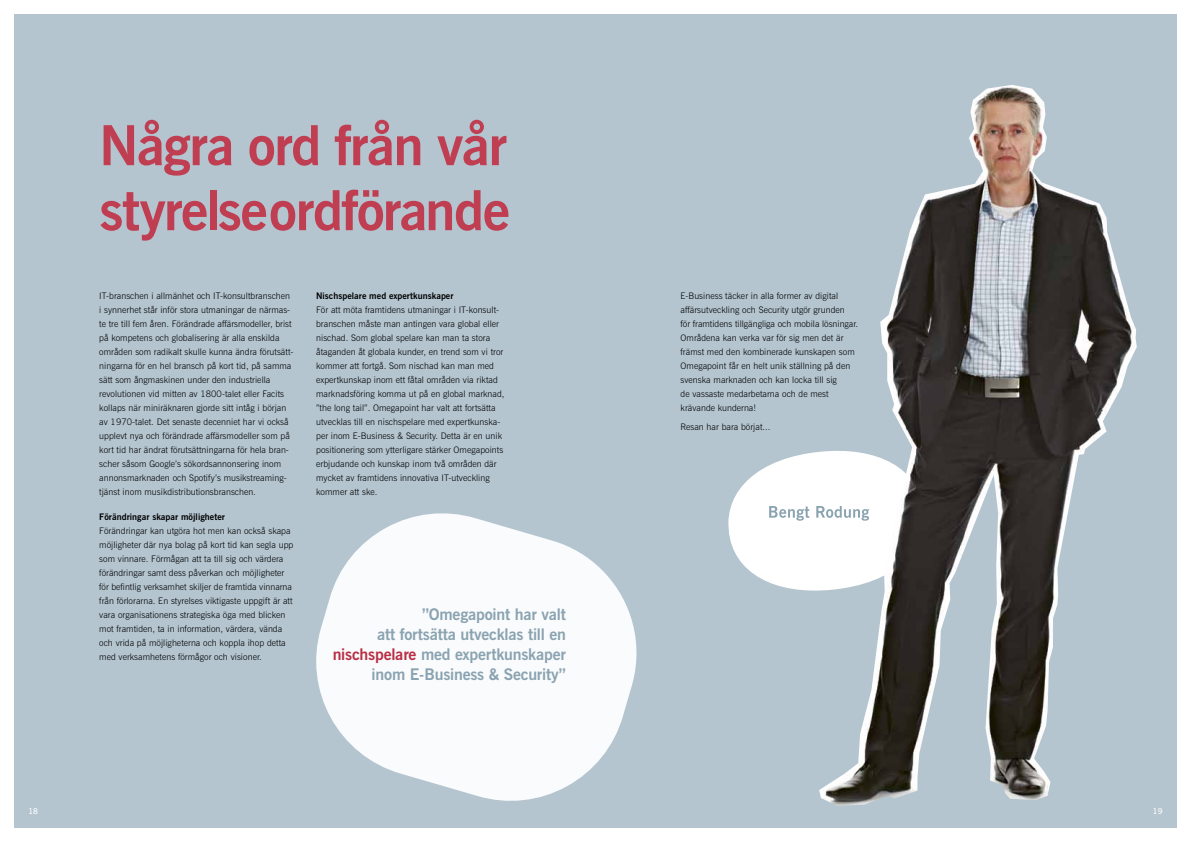
<style>
.page{position:relative;width:1191px;height:842px;background:#fff}
.page>*{position:absolute;margin:0;border:0;box-sizing:border-box;transform-origin:0 0}
.t1{font:700 55px/65px "News Gothic BT";letter-spacing:-.03em;color:#c03e51}
.t2{font:700 16px/20px "News Gothic BT";letter-spacing:-.01em;color:#8aa3b1;text-align:right}
.t3{font:300 9px/14px "News Gothic BT";letter-spacing:.005em;color:#000}
.t4{font:700 9px "News Gothic BT";letter-spacing:.005em;color:#000}
.t5{font:600 8px "News Gothic BT";color:#fff}
.s1{color:#ba2e46}
</style>
<div class="page">
<div style="left:609px;top:14px;width:567px;height:814px;background:#b4c5d0"></div>
<img style="left:819px;top:85px;width:317px;height:721px">
<svg style="left:728px;top:442px;width:203px;height:158px"></svg>
<div style="left:14px;top:14px;width:622px;height:814px;background:#b4c5d0"></div>
<svg style="left:316px;top:513px;width:321px;height:288px;fill:#fafbfc"></svg>
<p class="t5" style="left:28px;top:806px;width:11px">18</p>
<h1 class="t1" style="left:99px;top:113px;width:412px">N ågra ord från vår styrelseordförande</h1>
<p class="t3" style="left:99px;top:289px;width:196px">IT-branschen i allmänhet och IT-konsultbranschen i synnerhet står inför stora utmaningar de närmas&shy;te tre till fem åren. Förändrade affärsmodeller, brist på kompetens och globalisering är alla enskilda områden som radikalt skulle kunna ändra förutsätt&shy;ningarna för en hel bransch på kort tid, på samma sätt som ångmaskinen under den industriella revolutionen vid mitten av 1800-talet eller Facits kollaps när miniräknaren gjorde sitt intåg i början av 1970-talet. Det senaste decenniet har vi också upplevt nya och förändrade affärsmodeller som på kort tid har ändrat förutsättningarna för hela bran&shy;scher såsom Google’s sökordsannonsering inom annonsmarknaden och Spotify’s musikstreaming&shy;tjänst inom musikdistributionsbranschen.</p>
<p class="t4" style="left:99px;top:511px;width:127px">Förändringar skapar möjligheter</p>
<p class="t3" style="left:99px;top:523px;width:196px">Förändringar kan utgöra hot men kan också skapa möjligheter där nya bolag på kort tid kan segla upp som vinnare. Förmågan att ta till sig och värdera förändringar samt dess påverkan och möjligheter för befintlig verksamhet skiljer de framtida vinnarna från förlorarna. En styrelses viktigaste uppgift är att vara organisationens strategiska öga med blicken mot framtiden, ta in information, värdera, vända och vrida på möjligheterna och koppla ihop detta med verksamhetens förmågor och visioner.</p>
<p class="t4" style="left:316px;top:291px;width:139px">N ischspelare med expertkunskaper</p>
<p class="t3" style="left:316px;top:303px;width:190px">För att möta framtidens utmaningar i IT-konsult&shy;branschen måste man antingen vara global eller nischad. Som global spelare kan man ta stora åtaganden åt globala kunder, en trend som vi tror kommer att fortgå. Som nischad kan man med expertkunskap inom ett fåtal områden via riktad marknadsföring komma ut på en global marknad, ”the long tail”. Omegapoint har valt att fortsätta utvecklas till en nischspelare med expertkunska&shy;per inom E-Business &amp; Security. Detta är en unik positionering som ytterligare stärker Omegapoints erbjudande och kunskap inom två områden där mycket av framtidens innovativa IT-utveckling kommer att ske.</p>
<h2 class="t2" style="left:333px;top:604px;width:235px">”Omegapoint har valt<br>att fortsätta utvecklas till en <span class="s1">nischspelare</span> med expertkunskaper inom E-Business &amp; Security”</h2>
<p class="t3" style="left:680px;top:289px;width:179px">E-Business täcker in alla former av digital affärsutveckling och Security utgör grunden<br>för framtidens tillgängliga och mobila lösningar.<br>Områdena kan verka var för sig men det är främst med den kombinerade kunskapen som Omegapoint får en helt unik ställning på den svenska marknaden och kan locka till sig<br>de vassaste medarbetarna och de mest krävande kunderna!</p>
<p class="t3" style="left:680px;top:420px;width:92px">Resan har bara börjat...</p>
<p class="t5" style="left:1153px;top:806px;width:11px">19</p>
</div>
